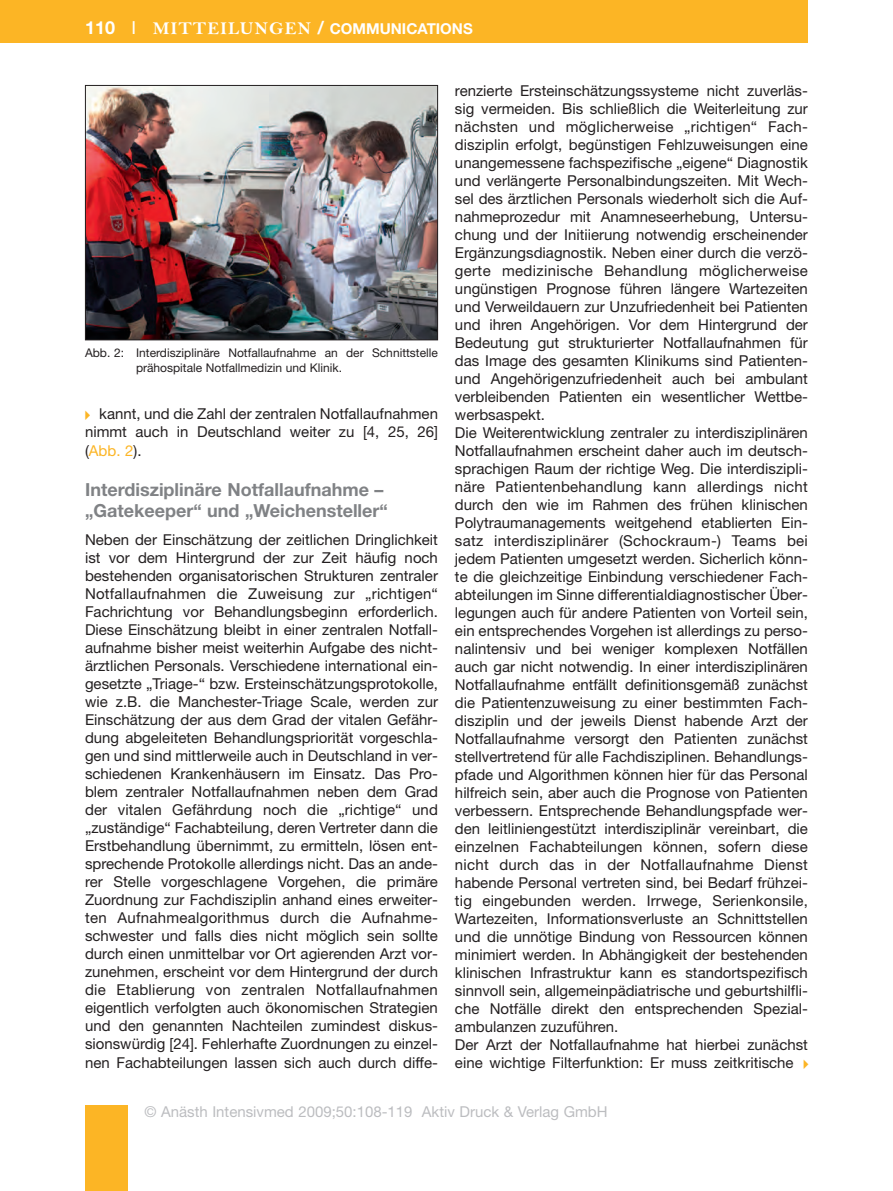
<style>
.page{position:relative;width:893px;height:1191px;background:#fff}
.page>*{position:absolute;margin:0;border:0;box-sizing:border-box;transform-origin:0 0}
.t1{font:700 18px/21px "Helvetica Neue";color:#808285}
.t2{font:15px/18px "Helvetica Neue";color:#231f20;text-align:justify}
.t3{font:15px "Helvetica Neue";color:#bcbdc0}
.t4{font:700 15px "Helvetica Neue";color:#fff}
.t5{font:12px/14.2px "Helvetica Neue";color:#231f20}
.s1{font-size:18px}
.s2{font-weight:400;font-size:18px}
.s3{font-family:"Bell MT Bold";font-weight:400;font-size:18px}
.s4{color:#fcb525}
</style>
<div class="page">
<div style="left:0;top:0;width:808px;height:43px;background:#fcb525"></div>
<div style="left:85px;top:1106px;width:43px;height:85px;background:#fcb525"></div>
<img style="left:87px;top:87px;width:349px;height:251px">
<div style="left:85px;top:85px;width:353px;height:255px;border:1px solid #231f20"></div>
<p class="t4" style="left:85px;top:23px;width:389px"><span class="s1">110</span> <span class="s2">I</span> <span class="s3">MITTEILUNGEN</span> <span class="s1">/</span> COMMUNICATIONS</p>
<p class="t5" style="left:136px;top:347px;width:303px;text-indent:-51px">Abb. 2: Interdisziplinäre Notfallaufnahme an der Schnittstelle prähospitale Notfallmedizin und Klinik.</p>
<p class="t2" style="left:85px;top:406px;width:354px;text-indent:14px">kannt, und die Zahl der zentralen Notfallaufnahmen nimmt auch in Deutschland weiter zu [4, 25, 26] (<span class="s4">Abb. 2</span>).</p>
<p class="t1" style="left:85px;top:480px;width:304px">Interdisziplinäre Notfallaufnahme – „Gatekeeper“ und „Weichensteller“</p>
<p class="t2" style="left:85px;top:532px;width:354px">Neben der Einschätzung der zeitlichen Dringlichkeit ist vor dem Hintergrund der zur Zeit häufig noch bestehenden organisatorischen Strukturen zentraler Notfallaufnahmen die Zuweisung zur „richtigen“ Fach richtung vor Behandlungsbeginn erforderlich.<br>Diese Einschätzung bleibt in einer zentralen Notfall - aufnahme bisher meist weiterhin Aufgabe des nicht&shy;ärztlichen Personals. Verschiedene international ein&shy;gesetzte „Triage-“ bzw. Ersteinschät zungsprotokolle, wie z.B. die Manchester-Triage Scale, werden zur Einschätzung der aus dem Grad der vitalen Gefähr - dung abgeleiteten Behandlungspriorität vorgeschla&shy;gen und sind mittlerweile auch in Deutschland in ver&shy;schiedenen Krankenhäusern im Einsatz. Das Pro - blem zentraler Notfallaufnahmen neben dem Grad der vitalen Gefährdung noch die „richtige“ und „zuständige“ Fachabteilung, deren Vertreter dann die Erstbehandlung übernimmt, zu ermitteln, lösen ent&shy;sprechende Protokolle allerdings nicht. Das an ande&shy;rer Stelle vorgeschlagene Vorgehen, die primäre Zuordnung zur Fachdisziplin anhand eines erweiter&shy;ten Aufnahmealgorithmus durch die Aufnahme - schwester und falls dies nicht möglich sein sollte durch einen unmittelbar vor Ort agierenden Arzt vor&shy;zunehmen, erscheint vor dem Hintergrund der durch die Etablierung von zentralen Notfallaufnahmen eigentlich verfolgten auch ökonomischen Strategien und den genannten Nachteilen zumindest diskus&shy;sionswürdig [24]. Fehlerhafte Zuordnungen zu einzel&shy;nen Fachabteilungen lassen sich auch durch diffe-</p>
<p class="t2" style="left:455px;top:83px;width:354px;text-align:left">renzierte Ersteinschätzungssysteme nicht zuverläs&shy;sig vermeiden. Bis schließlich die Weiterleitung zur nächsten und möglicherweise „richtigen“ Fach - disziplin erfolgt, begünstigen Fehlzuweisungen eine unangemessene fachspezifische „eigene“ Diagnostik und verlängerte Personalbindungszeiten. Mit Wech - sel des ärztlichen Personals wiederholt sich die Auf - nahmeprozedur mit Anamneseerhebung, Unter su - chung und der Initiierung notwendig erscheinender Ergänzungsdiagnostik. Neben einer durch die verzö&shy;gerte medizinische Behandlung möglicherweise ungünstigen Prognose führen längere Warte zeiten und Verweildauern zur Unzufriedenheit bei Patienten und ihren Angehörigen. Vor dem Hinter grund der Bedeutung gut strukturierter Notfallauf nahmen für das Image des gesamten Klinikums sind Patienten&shy;und Angehörigenzufriedenheit auch bei ambulant verbleibenden Patienten ein wesentlicher Wettbe - werbs aspekt.<br>Die Weiterentwicklung zentraler zu interdisziplinären Notfallaufnahmen erscheint daher auch im deutsch&shy;sprachigen Raum der richtige Weg. Die interdiszipli&shy;näre Patientenbehandlung kann allerdings nicht durch den wie im Rahmen des frühen klinischen Poly traumanagements weitgehend etablierten Ein - satz interdisziplinärer (Schockraum-) Teams bei jedem Patienten umgesetzt werden. Sicherlich könn&shy;te die gleichzeitige Einbindung verschiedener Fach - abteilungen im Sinne differentialdiagnostischer Über&shy;legungen auch für andere Patienten von Vorteil sein, ein entsprechendes Vorgehen ist allerdings zu perso&shy;nalintensiv und bei weniger komplexen Notfällen auch gar nicht notwendig. In einer interdisziplinären Notfallaufnahme entfällt definitionsgemäß zunächst die Patientenzuweisung zu einer bestimmten Fach - disziplin und der jeweils Dienst habende Arzt der Notfallaufnahme versorgt den Patienten zunächst stellvertretend für alle Fachdisziplinen. Behandlungs - pfade und Algorithmen können hier für das Personal hilfreich sein, aber auch die Prognose von Patienten verbessern. Entsprechende Behandlungspfade wer&shy;den leitliniengestützt interdisziplinär vereinbart, die einzelnen Fachabteilungen können, sofern diese nicht durch das in der Notfallaufnahme Dienst habende Personal vertreten sind, bei Bedarf frühzei&shy;tig eingebunden werden. Irrwege, Serienkonsile, Wartezeiten, Informationsverluste an Schnittstellen und die unnötige Bindung von Ressourcen können minimiert werden. In Abhängigkeit der bestehenden klinischen Infrastruktur kann es standortspezifisch sinnvoll sein, allgemeinpädiatrische und geburtshilfli&shy;che Notfälle direkt den entsprechenden Spezial - ambulanzen zuzuführen.<br>Der Arzt der Notfallaufnahme hat hierbei zunächst eine wichtige Filterfunktion: Er muss zeitkritische</p>
<p class="t3" style="left:145px;top:1106px;width:465px">© Anästh Intensivmed 2009;50:108-119 Aktiv Druck &amp; Verlag GmbH</p>
</div>
